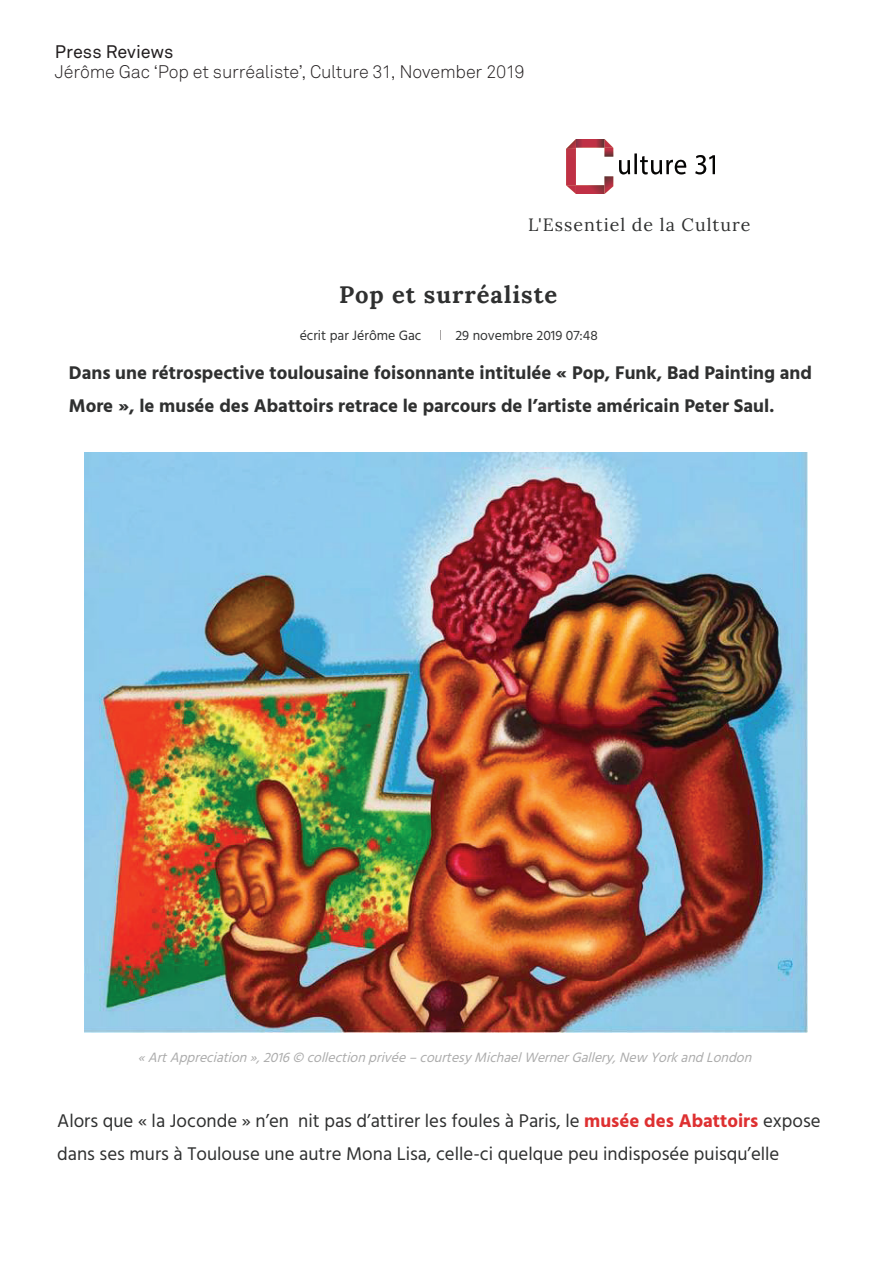
<style>
.page{position:relative;width:893px;height:1263px;background:#fff}
.page>*{position:absolute;margin:0;border:0;box-sizing:border-box;transform-origin:0 0}
.t1{font:700 23.7px "Lora";letter-spacing:.04em;color:#2f3030}
.t2{font:18.75px/33.6px "Hind";color:#2f3030}
.t3{font:700 18.75px/33.6px "Hind";color:#2f3030}
.t4{font:18px "Akkurat Light Pro";letter-spacing:-.01em;color:#231f20}
.t5{font:18px "Akkurat Pro";letter-spacing:-.005em;color:#231f20}
.t6{font:17.85px "Lora";letter-spacing:.055em;color:#2f3030}
.t7{font:italic 13.8px "Hind";color:#acacac}
.t8{font:13.8px "Hind";color:#323333}
.t9{font:13.8px "Hind";color:#2f3030}
.s1{color:#323333}
.s2{font-weight:700;color:#de3031}
</style>
<div class="page">
<img style="left:566px;top:139px;width:148px;height:55px">
<img style="left:84px;top:453px;width:723px;height:579px">
<p class="t5" style="left:55px;top:42px;width:120px">Press Reviews</p>
<p class="t4" style="left:55px;top:61px;width:471px">Jérôme Gac ‘Pop et surréaliste’, Culture 31, November 2019</p>
<p class="t6" style="left:528px;top:211px;width:224px">L'Essentiel de la Culture</p>
<p class="t1" style="left:339px;top:274px;width:220px">Pop et surréaliste</p>
<p class="t9" style="left:300px;top:326px;width:123px"><span class="s1">écrit par</span> Jérôme Gac</p>
<p class="t8" style="left:455px;top:326px;width:144px">29 novembre 2019 07:48</p>
<p class="t3" style="left:69px;top:355px;width:745px">Dans une rétrospective toulousaine foisonnante intitulée « Pop, Funk, Bad Painting and<br>More », le musée des Abattoirs retrace le parcours de l’artiste américain Peter Saul.</p>
<p class="t7" style="left:138px;top:1048px;width:620px">« Art Appreciation », 2016 © collection privée – courtesy Michael Werner Gallery, New York and London</p>
<p class="t2" style="left:57px;top:1104px;width:765px">Alors que « la Joconde » n’en nit pas d’attirer les foules à Paris, le <span class="s2">musée des Abattoirs</span> expose dans ses murs à Toulouse une autre Mona Lisa, celle-ci quelque peu indisposée puisqu’elle</p>
</div>
